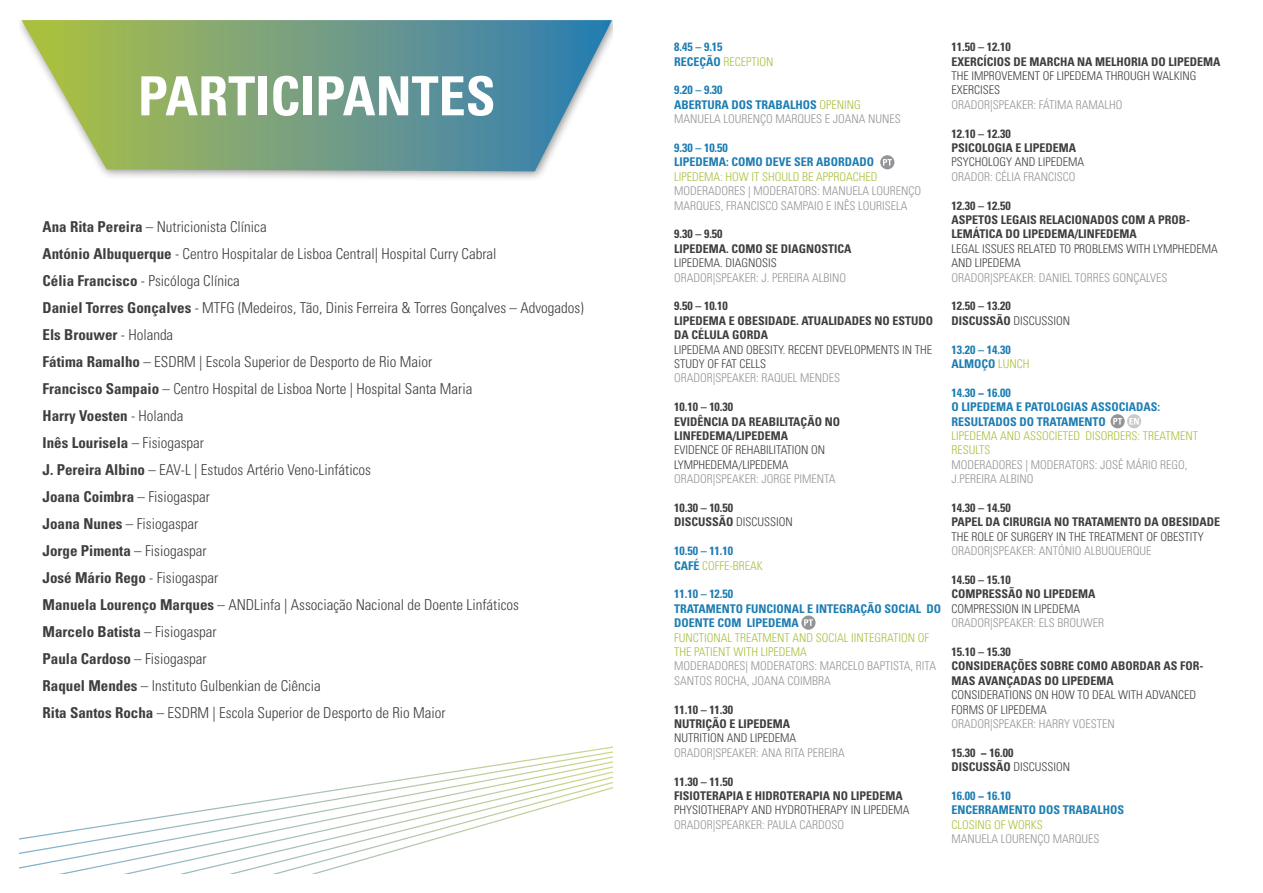
<style>
.page{position:relative;width:1263px;height:893px;background:#fff}
.page>*{position:absolute;margin:0;border:0;box-sizing:border-box;transform-origin:0 0}
.t1{font:700 condensed 54px "Univers LT Std";color:#fff}
.t2{font:300 condensed 15px "Univers LT Std";color:#3e3e3f}
.t3{font:700 condensed 15px "Univers LT Std";color:#3e3e3f}
.t4{font:300 condensed 12px/14.4px "Univers LT Std";color:#939598}
.t5{font:700 condensed 12px/14.4px "Univers LT Std";color:#3e3e3f}
.t6{font:300 condensed 12px/14.4px "Univers LT Std";color:#3e3e3f}
.t7{font:700 condensed 12px/14.4px "Univers LT Std";color:#1d7db2}
.t8{font:300 condensed 12px/14.4px "Univers LT Std";color:#a8c03e}
.s1{font-weight:700}
.s2{font-weight:300}
.s3{font-weight:700;color:#1d7db2}
.s4{font-weight:300;color:#a8c03e}
</style>
<div class="page">
<svg style="left:19px;top:746px;width:594px;height:128px"></svg>
<div style="left:880px;top:155px;width:14px;height:14px;background:#939598;border-radius:50%"></div>
<svg style="left:883px;top:159px;width:9px;height:7px"></svg>
<svg style="left:1127px;top:414px;width:14px;height:14px"></svg>
<svg style="left:1129px;top:418px;width:10px;height:6px"></svg>
<svg style="left:1110px;top:414px;width:15px;height:14px"></svg>
<svg style="left:1113px;top:418px;width:9px;height:6px"></svg>
<svg style="left:801px;top:615px;width:15px;height:15px"></svg>
<svg style="left:804px;top:619px;width:9px;height:7px"></svg>
<div style="left:15px;top:13px;width:606px;height:170px;background:#231f20;opacity:.5"></div>
<svg style="left:22px;top:20px;width:590px;height:151px;background:#84aa91"></svg>
<div style="left:0;top:1px;width:631px;height:19px;background:#fff"></div>
<div style="left:613px;top:0;width:18px;height:893px;background:#fff"></div>
<div style="left:0;top:0;width:19px;height:893px;background:#fff"></div>
<p class="t1" style="left:138px;top:63px;width:359px">PARTICIPANTES</p>
<p class="t2" style="left:43px;top:218px;width:226px"><span class="s1">Ana Rita Pereira</span> – Nutricionista Clínica</p>
<p class="t2" style="left:43px;top:245px;width:456px"><span class="s1">António Albuquerque</span> - Centro Hospitalar de Lisboa Central| Hospital Curry Cabral</p>
<p class="t2" style="left:43px;top:272px;width:199px"><span class="s1">Célia Francisco</span> - Psicóloga Clínica</p>
<p class="t2" style="left:43px;top:299px;width:543px"><span class="s1">Daniel Torres Gonçalves</span> - MTFG (Medeiros, Tão, Dinis Ferreira &amp; Torres Gonçalves – Advogados)</p>
<p class="t3" style="left:43px;top:325px;width:132px">Els Brouwer <span class="s2">- Holanda</span></p>
<p class="t2" style="left:43px;top:353px;width:391px"><span class="s1">Fátima Ramalho</span> – ESDRM | Escola Superior de Desporto de Rio Maior</p>
<p class="t2" style="left:43px;top:380px;width:431px"><span class="s1">Francisco Sampaio</span> – Centro Hospital de Lisboa Norte | Hospital Santa Maria</p>
<p class="t3" style="left:43px;top:406px;width:143px">Harry Voesten <span class="s2">- Holanda</span></p>
<p class="t3" style="left:43px;top:433px;width:163px">Inês Lourisela <span class="s2">– Fisiogaspar</span></p>
<p class="t2" style="left:43px;top:461px;width:330px"><span class="s1">J. Pereira Albino</span> – EAV-L | Estudos Artério Veno-Linfáticos</p>
<p class="t3" style="left:43px;top:487px;width:169px">Joana Coimbra <span class="s2">– Fisiogaspar</span></p>
<p class="t2" style="left:43px;top:515px;width:157px"><span class="s1">Joana Nunes</span> – Fisiogaspar</p>
<p class="t3" style="left:43px;top:541px;width:166px">Jorge Pimenta <span class="s2">– Fisiogaspar</span></p>
<p class="t3" style="left:43px;top:568px;width:177px">José Mário Rego <span class="s2">- Fisiogaspar</span></p>
<p class="t2" style="left:43px;top:596px;width:478px"><span class="s1">Manuela Lourenço Marques</span> – ANDLinfa | Associação Nacional de Doente Linfáticos</p>
<p class="t3" style="left:43px;top:622px;width:176px">Marcelo Batista <span class="s2">– Fisiogaspar</span></p>
<p class="t3" style="left:43px;top:649px;width:166px">Paula Cardoso <span class="s2">– Fisiogaspar</span></p>
<p class="t2" style="left:43px;top:677px;width:280px"><span class="s1">Raquel Mendes</span> – Instituto Gulbenkian de Ciência</p>
<p class="t2" style="left:43px;top:704px;width:405px"><span class="s1">Rita Santos Rocha</span> – ESDRM | Escola Superior de Desporto de Rio Maior</p>
<p class="t7" style="left:674px;top:40px;width:50px">8.45 – 9.15</p>
<p class="t8" style="left:674px;top:54px;width:101px"><span class="s3">RECEÇÃO</span> RECEPTION</p>
<p class="t7" style="left:674px;top:83px;width:50px">9.20 – 9.30</p>
<p class="t7" style="left:674px;top:97px;width:188px">ABERTURA DOS TRABALHOS <span class="s4">OPENING</span></p>
<p class="t4" style="left:674px;top:112px;width:228px">MANUELA LOURENÇO MARQUES E JOANA NUNES</p>
<p class="t7" style="left:674px;top:140px;width:55px">9.30 – 10.50</p>
<p class="t7" style="left:674px;top:155px;width:201px">LIPEDEMA: COMO DEVE SER ABORDADO</p>
<p class="t8" style="left:674px;top:169px;width:205px">LIPEDEMA: HOW IT SHOULD BE APPROACHED</p>
<p class="t4" style="left:674px;top:184px;width:249px">MODERADORES | MODERATORS: MANUELA LOURENÇO<br>MARQUES, FRANCISCO SAMPAIO E INÊS LOURISELA</p>
<p class="t5" style="left:674px;top:227px;width:50px">9.30 – 9.50</p>
<p class="t5" style="left:674px;top:241px;width:179px">LIPEDEMA. COMO SE DIAGNOSTICA</p>
<p class="t6" style="left:674px;top:256px;width:104px">LIPEDEMA. DIAGNOSIS</p>
<p class="t4" style="left:674px;top:270px;width:173px">ORADOR|SPEAKER: J. PEREIRA ALBINO</p>
<p class="t5" style="left:674px;top:299px;width:55px">9.50 – 10.10</p>
<p class="t5" style="left:674px;top:313px;width:261px">LIPEDEMA E OBESIDADE. ATUALIDADES NO ESTUDO<br>DA CÉLULA GORDA</p>
<p class="t6" style="left:674px;top:342px;width:260px">LIPEDEMA AND OBESITY. RECENT DEVELOPMENTS IN THE<br>STUDY OF FAT CELLS</p>
<p class="t4" style="left:674px;top:371px;width:168px">ORADOR|SPEAKER: RAQUEL MENDES</p>
<p class="t5" style="left:674px;top:400px;width:61px">10.10 – 10.30</p>
<p class="t5" style="left:674px;top:414px;width:167px">EVIDÊNCIA DA REABILITAÇÃO NO</p>
<p class="t5" style="left:674px;top:428px;width:115px">LINFEDEMA/LIPEDEMA</p>
<p class="t6" style="left:674px;top:443px;width:153px">EVIDENCE OF REHABILITATION ON</p>
<p class="t6" style="left:674px;top:457px;width:116px">LYMPHEDEMA/LIPEDEMA</p>
<p class="t4" style="left:674px;top:472px;width:163px">ORADOR|SPEAKER: JORGE PIMENTA</p>
<p class="t5" style="left:674px;top:500px;width:61px">10.30 – 10.50</p>
<p class="t6" style="left:674px;top:515px;width:120px"><span class="s1">DISCUSSÃO</span> DISCUSSION</p>
<p class="t7" style="left:674px;top:544px;width:61px">10.50 – 11.10</p>
<p class="t8" style="left:674px;top:558px;width:90px"><span class="s3">CAFÉ</span> COFFE-BREAK</p>
<p class="t7" style="left:674px;top:587px;width:61px">11.10 – 12.50</p>
<p class="t7" style="left:674px;top:601px;width:269px">TRATAMENTO FUNCIONAL E INTEGRAÇÃO SOCIAL DO<br>DOENTE COM LIPEDEMA</p>
<p class="t8" style="left:674px;top:630px;width:256px">FUNCTIONAL TREATMENT AND SOCIAL IINTEGRATION OF<br>THE PATIENT WITH LIPEDEMA</p>
<p class="t4" style="left:674px;top:659px;width:263px">MODERADORES| MODERATORS: MARCELO BAPTISTA, RITA<br>SANTOS ROCHA, JOANA COIMBRA</p>
<p class="t5" style="left:674px;top:702px;width:61px">11.10 – 11.30</p>
<p class="t5" style="left:674px;top:716px;width:118px">NUTRIÇÃO E LIPEDEMA</p>
<p class="t6" style="left:674px;top:731px;width:123px">NUTRITION AND LIPEDEMA</p>
<p class="t4" style="left:674px;top:745px;width:172px">ORADOR|SPEAKER: ANA RITA PEREIRA</p>
<p class="t5" style="left:674px;top:774px;width:61px">11.30 – 11.50</p>
<p class="t5" style="left:674px;top:788px;width:230px">FISIOTERAPIA E HIDROTERAPIA NO LIPEDEMA</p>
<p class="t6" style="left:674px;top:803px;width:237px">PHYSIOTHERAPY AND HYDROTHERAPY IN LIPEDEMA</p>
<p class="t4" style="left:674px;top:817px;width:172px">ORADOR|SPEARKER: PAULA CARDOSO</p>
<p class="t5" style="left:951px;top:40px;width:61px">11.50 – 12.10</p>
<p class="t5" style="left:951px;top:54px;width:270px">EXERCÍCIOS DE MARCHA NA MELHORIA DO LIPEDEMA</p>
<p class="t6" style="left:951px;top:69px;width:246px">THE IMPROVEMENT OF LIPEDEMA THROUGH WALKING<br>EXERCISES</p>
<p class="t4" style="left:951px;top:97px;width:172px">ORADOR|SPEAKER: FÁTIMA RAMALHO</p>
<p class="t5" style="left:951px;top:126px;width:61px">12.10 – 12.30</p>
<p class="t5" style="left:951px;top:140px;width:126px">PSICOLOGIA E LIPEDEMA</p>
<p class="t6" style="left:951px;top:155px;width:134px">PSYCHOLOGY AND LIPEDEMA</p>
<p class="t4" style="left:951px;top:169px;width:126px">ORADOR: CÉLIA FRANCISCO</p>
<p class="t5" style="left:951px;top:198px;width:61px">12.30 – 12.50</p>
<p class="t5" style="left:951px;top:212px;width:240px">ASPETOS LEGAIS RELACIONADOS COM A PROB-<br>LEMÁTICA DO LIPEDEMA/LINFEDEMA</p>
<p class="t6" style="left:951px;top:241px;width:268px">LEGAL ISSUES RELATED TO PROBLEMS WITH LYMPHEDEMA<br>AND LIPEDEMA</p>
<p class="t4" style="left:951px;top:270px;width:218px">ORADOR|SPEAKER: DANIEL TORRES GONÇALVES</p>
<p class="t5" style="left:951px;top:299px;width:61px">12.50 – 13.20</p>
<p class="t6" style="left:951px;top:313px;width:120px"><span class="s1">DISCUSSÃO</span> DISCUSSION</p>
<p class="t7" style="left:951px;top:342px;width:61px">13.20 – 14.30</p>
<p class="t7" style="left:951px;top:356px;width:79px">ALMOÇO <span class="s4">LUNCH</span></p>
<p class="t7" style="left:951px;top:385px;width:61px">14.30 − 16.00</p>
<p class="t7" style="left:951px;top:400px;width:210px">O LIPEDEMA E PATOLOGIAS ASSOCIADAS:</p>
<p class="t7" style="left:951px;top:414px;width:156px">RESULTADOS DO TRATAMENTO</p>
<p class="t8" style="left:951px;top:429px;width:248px">LIPEDEMA AND ASSOCIETED DISORDERS: TREATMENT<br>RESULTS</p>
<p class="t4" style="left:951px;top:457px;width:237px">MODERADORES | MODERATORS: JOSÉ MÁRIO REGO,<br>J.PEREIRA ALBINO</p>
<p class="t5" style="left:951px;top:500px;width:61px">14.30 – 14.50</p>
<p class="t5" style="left:951px;top:515px;width:270px">PAPEL DA CIRURGIA NO TRATAMENTO DA OBESIDADE</p>
<p class="t6" style="left:951px;top:529px;width:254px">THE ROLE OF SURGERY IN THE TREATMENT OF OBESTITY</p>
<p class="t4" style="left:951px;top:544px;width:202px">ORADOR|SPEAKER: ANTÓNIO ALBUQUERQUE</p>
<p class="t5" style="left:951px;top:572px;width:61px">14.50 – 15.10</p>
<p class="t5" style="left:951px;top:587px;width:146px">COMPRESSÃO NO LIPEDEMA</p>
<p class="t6" style="left:951px;top:601px;width:130px">COMPRESSION IN LIPEDEMA</p>
<p class="t4" style="left:951px;top:616px;width:154px">ORADOR|SPEAKER: ELS BROUWER</p>
<p class="t5" style="left:951px;top:644px;width:61px">15.10 – 15.30</p>
<p class="t5" style="left:951px;top:659px;width:254px">CONSIDERAÇÕES SOBRE COMO ABORDAR AS FOR-<br>MAS AVANÇADAS DO LIPEDEMA</p>
<p class="t6" style="left:951px;top:688px;width:246px">CONSIDERATIONS ON HOW TO DEAL WITH ADVANCED</p>
<p class="t6" style="left:951px;top:702px;width:97px">FORMS OF LIPEDEMA</p>
<p class="t4" style="left:951px;top:717px;width:165px">ORADOR|SPEAKER: HARRY VOESTEN</p>
<p class="t5" style="left:951px;top:745px;width:63px">15.30 − 16.00</p>
<p class="t6" style="left:951px;top:760px;width:120px"><span class="s1">DISCUSSÃO</span> DISCUSSION</p>
<p class="t7" style="left:951px;top:788px;width:61px">16.00 − 16.10</p>
<p class="t7" style="left:951px;top:803px;width:174px">ENCERRAMENTO DOS TRABALHOS</p>
<p class="t8" style="left:951px;top:817px;width:93px">CLOSING OF WORKS</p>
<p class="t4" style="left:951px;top:832px;width:150px">MANUELA LOURENÇO MARQUES</p>
</div>
